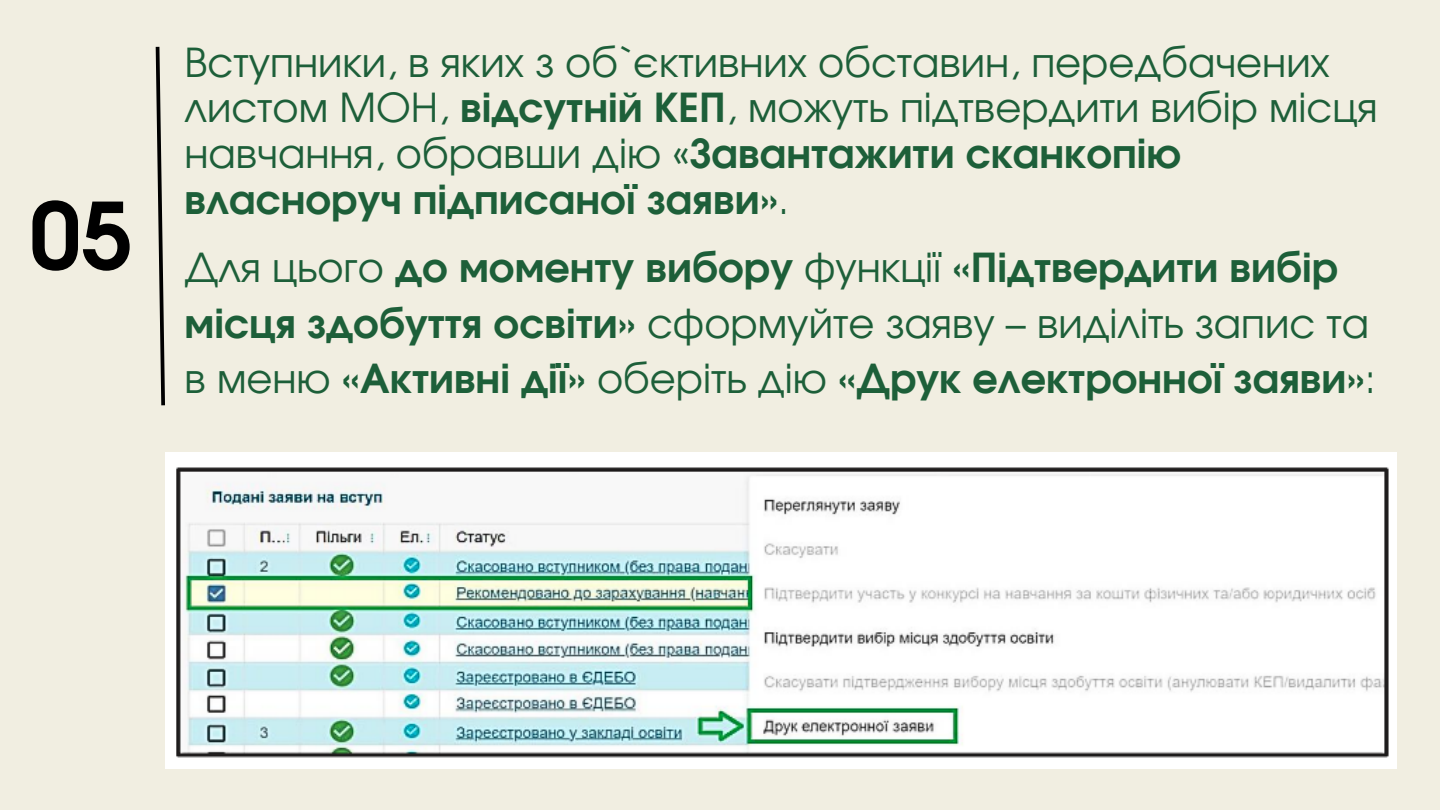
<style>
.page{position:relative;width:1440px;height:810px;background:#f1eee1}
.page>*{position:absolute;margin:0;border:0;box-sizing:border-box;transform-origin:0 0}
.t1{font:700 92px "Evolventa";color:#000}
.t2{font:40px/45.8px "Evolventa";color:#1d5f39}
.t3{font:700 40px/55.5px "Evolventa";color:#1d5f39}
.s1{font-weight:700}
.s2{font-weight:400}
</style>
<div class="page">
<svg style="left:155px;top:46px;width:10px;height:360px"></svg>
<img style="left:165px;top:452px;width:1232px;height:316px">
<p class="t1" style="left:30px;top:196px;width:104px">05</p>
<p class="t2" style="left:185px;top:42px;width:1194px">Вступники, в яких з об`єктивних обставин, передбачених листом МОН, <span class="s1">відсутній КЕП</span>, можуть підтвердити вибір місця навчання, обравши дію «<span class="s1">Завантажити сканкопію власноруч підписаної заяви»</span>.</p>
<p class="t3" style="left:185px;top:243px;width:1193px"><span class="s2">Для цього</span> до моменту вибору <span class="s2">функції</span> «Підтвердити вибір місця здобуття освіти» <span class="s2">сформуйте заяву – виділіть запис та в меню</span> «Активні дії» <span class="s2">оберіть дію</span> «Друк електронної заяви»<span class="s2">:</span></p>
</div>
